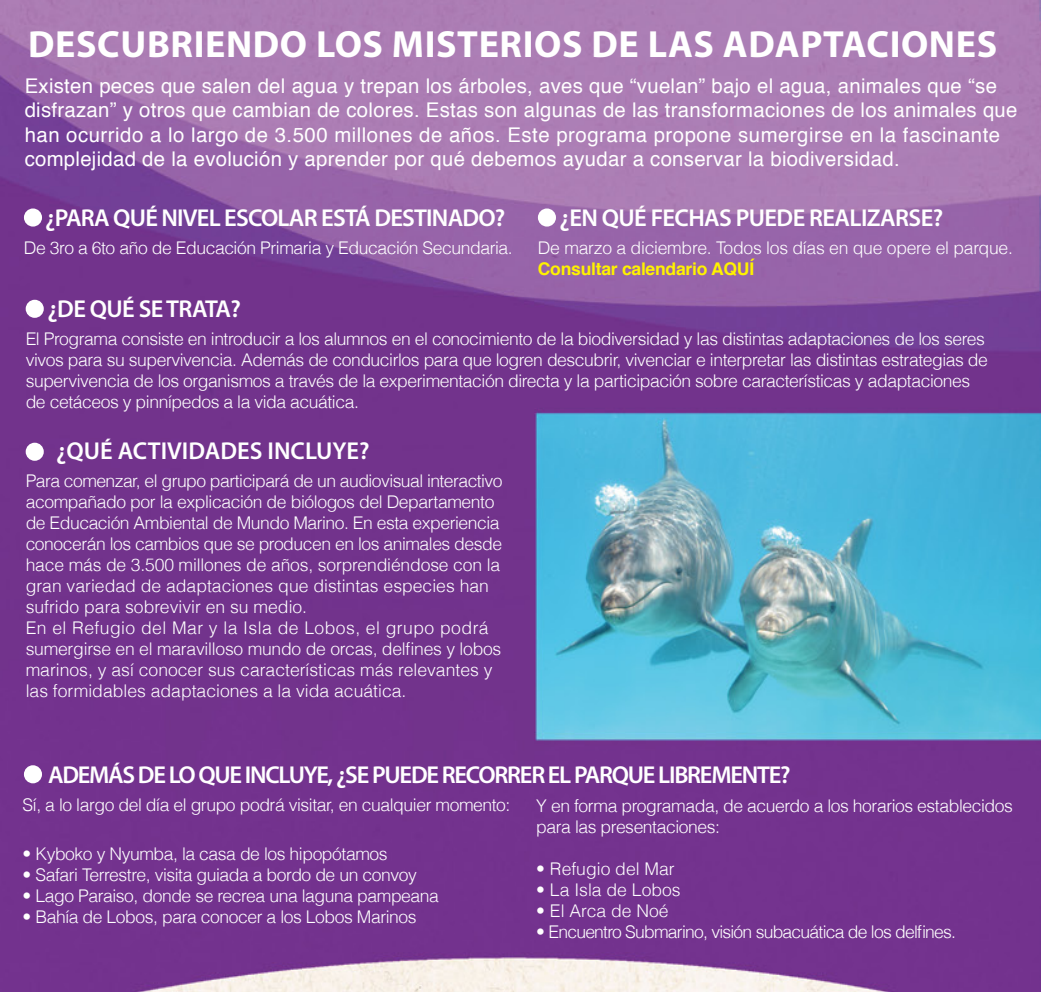
<style>
.page{position:relative;width:1041px;height:992px;background:#fff}
.page>*{position:absolute;margin:0;border:0;box-sizing:border-box;transform-origin:0 0}
.t1{font:700 37.98px "Myriad Pro";letter-spacing:.015em;color:#fff}
.t2{font:600 24.5px "Myriad Pro";letter-spacing:-.03em;color:#fff}
.t3{font:600 24.5px "Myriad Pro";letter-spacing:-.05em;color:#fff}
.t4{font:600 24.5px "Myriad Pro";color:#fff}
.t5{font:20.3px/24.3px "Helvetica";letter-spacing:.015em;color:#fff}
.t6{font:300 17.5px/21px "Helvetica";letter-spacing:-.025em;color:#fff}
.t7{font:300 17.5px "Helvetica";letter-spacing:-.045em;color:#fff}
.t8{font:300 17.5px "Helvetica";color:#fff}
.t9{font:700 17.5px "Helvetica";letter-spacing:-.015em;color:#fff200}
</style>
<div class="page">
<img style="left:0;top:0;width:1040px;height:992px">
<div style="left:24px;top:765px;width:18px;height:18px;background:#fff;border-radius:50%"></div>
<div style="left:24px;top:208px;width:18px;height:19px;background:#fff;border-radius:50%"></div>
<div style="left:26px;top:300px;width:18px;height:18px;background:#fff;border-radius:50%"></div>
<div style="left:26px;top:443px;width:18px;height:18px;background:#fff;border-radius:50%"></div>
<div style="left:538px;top:208px;width:18px;height:19px;background:#fff;border-radius:50%"></div>
<h1 class="t1" style="left:28px;top:19px;width:970px">DESCUBRIENDO LOS MISTERIOS DE LAS ADAPTACIONES</h1>
<p class="t5" style="left:25px;top:74px;width:994px">Existen peces que salen del agua y trepan los árboles, aves que “vuelan” bajo el agua, animales que “se disfrazan” y otros que cambian de colores. Estas son algunas de las transformaciones de los animales que han ocurrido a lo largo de 3.500 millones de años. Este programa propone sumergirse en la fascinante complejidad de la evolución y aprender por qué debemos ayudar a conservar la biodiversidad.</p>
<h2 class="t2" style="left:45px;top:202px;width:461px">¿PARA QUÉ NIVEL ESCOLAR ESTÁ DESTINADO?</h2>
<p class="t6" style="left:24px;top:237px;width:490px">De 3ro a 6to año de Educación Primaria y Educación Secundaria.</p>
<h2 class="t2" style="left:559px;top:202px;width:385px">¿EN QUÉ FECHAS PUEDE REALIZARSE?</h2>
<p class="t6" style="left:538px;top:237px;width:476px">De marzo a diciembre. Todos los días en que opere el parque.</p>
<p class="t9" style="left:538px;top:255px;width:218px">Consultar calendario AQUÍ</p>
<h2 class="t2" style="left:47px;top:293px;width:195px">¿DE QUÉ SE TRATA?</h2>
<p class="t6" style="left:26px;top:328px;width:963px">El Programa consiste en introducir a los alumnos en el conocimiento de la biodiversidad y las distintas adaptaciones de los seres vivos para su supervivencia. Además de conducirlos para que logren descubrir, vivenciar e interpretar las distintas estrategias de supervivencia de los organismos a través de la experimentación directa y la participación sobre características y adaptaciones de cetáceos y pinnípedos a la vida acuática.</p>
<h2 class="t4" style="left:56px;top:436px;width:315px">¿QUÉ ACTIVIDADES INCLUYE?</h2>
<p class="t6" style="left:26px;top:471px;width:478px">Para comenzar, el grupo participará de un audiovisual interactivo acompañado por la explicación de biólogos del Departamento de Educación Ambiental de Mundo Marino. En esta experiencia conocerán los cambios que se producen en los animales desde hace más de 3.500 millones de años, sorprendiéndose con la gran variedad de adaptaciones que distintas especies han sufrido para sobrevivir en su medio.<br>En el Refugio del Mar y la Isla de Lobos, el grupo podrá sumergirse en el maravilloso mundo de orcas, delfines y lobos marinos, y así conocer sus características más relevantes y las formidables adaptaciones a la vida acuática.</p>
<h2 class="t3" style="left:48px;top:759px;width:744px">ADEMÁS DE LO QUE INCLUYE, ¿SE PUEDE RECORRER EL PARQUE LIBREMENTE?</h2>
<p class="t6" style="left:23px;top:794px;width:489px">Sí, a lo largo del día el grupo podrá visitar, en cualquier momento:</p>
<p class="t6" style="left:23px;top:843px;width:366px">• Kyboko y Nyumba, la casa de los hipopótamos</p>
<p class="t6" style="left:23px;top:864px;width:395px">• Safari Terrestre, visita guiada a bordo de un convoy</p>
<p class="t6" style="left:23px;top:885px;width:418px">• Lago Paraiso, donde se recrea una laguna pampeana</p>
<p class="t6" style="left:23px;top:906px;width:395px">• Bahía de Lobos, para conocer a los Lobos Marinos</p>
<p class="t6" style="left:536px;top:795px;width:478px">Y en forma programada, de acuerdo a los horarios establecidos para las presentaciones:</p>
<p class="t8" style="left:536px;top:858px;width:140px">• Refugio del Mar</p>
<p class="t8" style="left:536px;top:879px;width:146px">• La Isla de Lobos</p>
<p class="t8" style="left:536px;top:900px;width:134px">• El Arca de Noé</p>
<p class="t7" style="left:536px;top:921px;width:421px">• Encuentro Submarino, visión subacuática de los delfines.</p>
</div>
